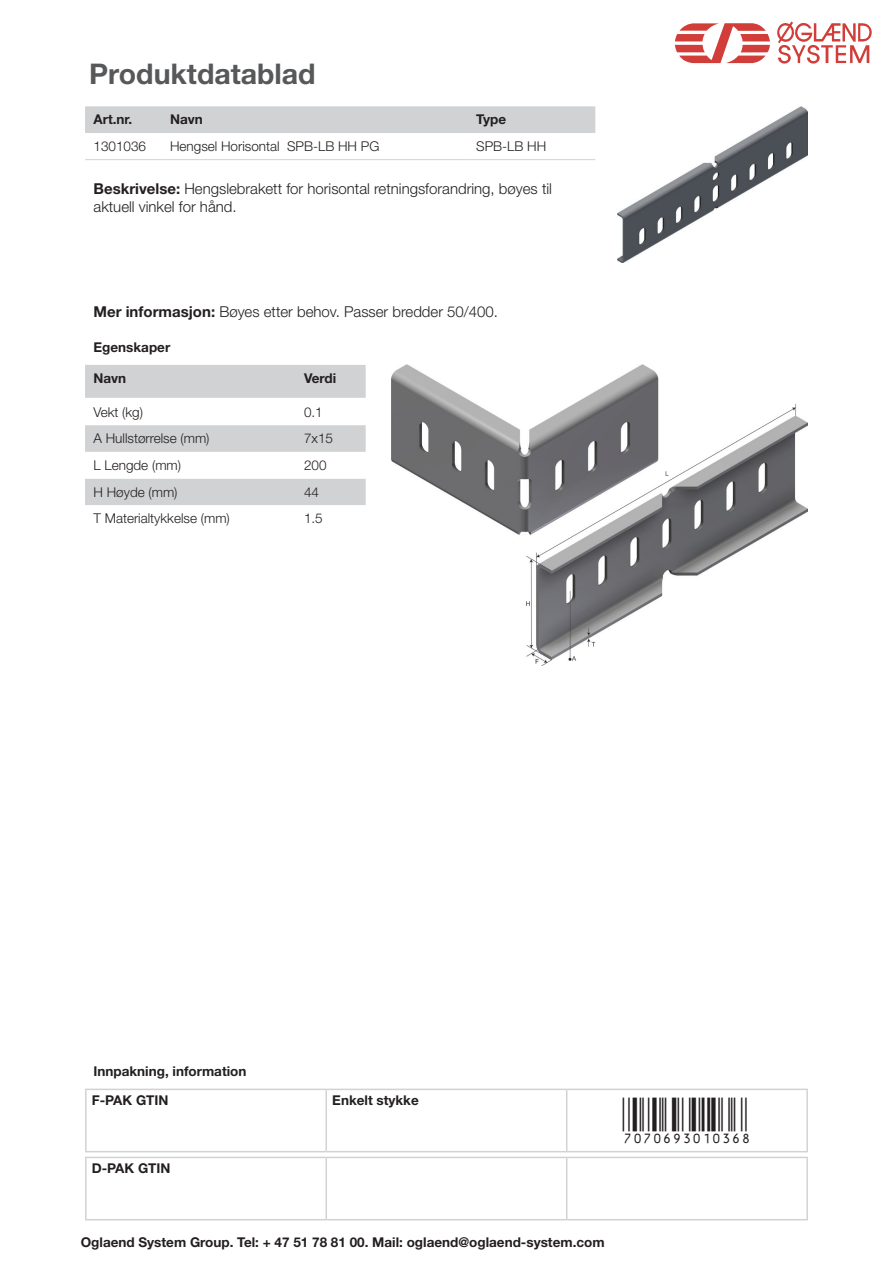
<style>
.page{position:relative;width:893px;height:1263px;background:#fff}
.page>*{position:absolute;margin:0;border:0;box-sizing:border-box;transform-origin:0 0}
.t1{font:45px "Viisas EAN Matala";color:#231f20}
.t2{font:700 28.5px "Helvetica Neue LT Std";color:#57585a}
.t3{font:300 15px/18px "Helvetica Neue LT Std";color:#231f20}
.t4{font:700 13.5px/29.1px "Helvetica Neue LT Std";color:#231f20}
.t5{font:300 13.5px "Helvetica Neue LT Std";color:#231f20}
.s1{font-weight:700}
</style>
<div class="page">
<svg style="left:675px;top:23px;width:95px;height:40px"></svg>
<svg style="left:777px;top:21px;width:95px;height:43px"></svg>
<div style="left:85px;top:106px;width:510px;height:27px;background:#d1d2d4"></div>
<hr style="left:85px;top:159px;width:77px;height:1px;background:#d1d2d4">
<hr style="left:162px;top:159px;width:306px;height:1px;background:#d1d2d4">
<hr style="left:468px;top:159px;width:127px;height:1px;background:#d1d2d4">
<img style="left:617px;top:107px;width:191px;height:155px">
<img style="left:391px;top:365px;width:416px;height:300px">
<div style="left:85px;top:365px;width:281px;height:33px;background:#d1d2d4"></div>
<svg style="left:85px;top:425px;width:281px;height:80px"></svg>
<hr style="left:85px;top:1089px;width:241px;height:1px;background:#d1d2d4">
<hr style="left:85px;top:1090px;width:2px;height:61px;background:#d1d2d4">
<hr style="left:326px;top:1089px;width:241px;height:1px;background:#d1d2d4">
<hr style="left:325px;top:1090px;width:2px;height:61px;background:#d1d2d4">
<hr style="left:567px;top:1089px;width:241px;height:1px;background:#d1d2d4">
<hr style="left:566px;top:1090px;width:1px;height:61px;background:#d1d2d4">
<hr style="left:806px;top:1090px;width:2px;height:61px;background:#d1d2d4">
<hr style="left:85px;top:1151px;width:241px;height:1px;background:#d1d2d4">
<hr style="left:326px;top:1151px;width:241px;height:1px;background:#d1d2d4">
<hr style="left:567px;top:1151px;width:241px;height:1px;background:#d1d2d4">
<hr style="left:85px;top:1157px;width:241px;height:1px;background:#d1d2d4">
<hr style="left:85px;top:1158px;width:2px;height:61px;background:#d1d2d4">
<hr style="left:326px;top:1157px;width:241px;height:1px;background:#d1d2d4">
<hr style="left:325px;top:1158px;width:2px;height:61px;background:#d1d2d4">
<hr style="left:567px;top:1157px;width:241px;height:1px;background:#d1d2d4">
<hr style="left:566px;top:1158px;width:1px;height:61px;background:#d1d2d4">
<hr style="left:806px;top:1158px;width:2px;height:61px;background:#d1d2d4">
<hr style="left:85px;top:1219px;width:241px;height:1px;background:#d1d2d4">
<hr style="left:326px;top:1219px;width:241px;height:1px;background:#d1d2d4">
<hr style="left:567px;top:1219px;width:241px;height:1px;background:#d1d2d4">
<h2 class="t2" style="left:89px;top:56px;width:228px">Produktdatablad</h2>
<p class="t4" style="left:94px;top:105px;width:40px">Art.nr.</p>
<p class="t4" style="left:170px;top:105px;width:34px">Navn</p>
<p class="t4" style="left:476px;top:105px;width:32px">Type</p>
<p class="t5" style="left:94px;top:138px;width:54px">1301036</p>
<p class="t5" style="left:170px;top:138px;width:211px">Hengsel Horisontal SPB-LB HH PG</p>
<p class="t5" style="left:476px;top:138px;width:72px">SPB-LB HH</p>
<p class="t3" style="left:94px;top:179px;width:460px"><span class="s1">Beskrivelse:</span> Hengslebrakett for horisontal retningsforandring, bøyes til aktuell vinkel for hånd.</p>
<p class="t3" style="left:94px;top:302px;width:406px"><span class="s1">Mer informasjon:</span> Bøyes etter behov. Passer bredder 50/400.</p>
<p class="t4" style="left:94px;top:332px;width:78px">Egenskaper</p>
<p class="t4" style="left:94px;top:363px;width:34px">Navn</p>
<p class="t4" style="left:304px;top:363px;width:34px">Verdi</p>
<p class="t5" style="left:94px;top:404px;width:51px">Vekt (kg)</p>
<p class="t5" style="left:304px;top:404px;width:20px">0.1</p>
<p class="t5" style="left:94px;top:430px;width:118px">A Hullstørrelse (mm)</p>
<p class="t5" style="left:304px;top:430px;width:31px">7x15</p>
<p class="t5" style="left:94px;top:457px;width:89px">L Lengde (mm)</p>
<p class="t5" style="left:304px;top:457px;width:24px">200</p>
<p class="t5" style="left:94px;top:484px;width:86px">H Høyde (mm)</p>
<p class="t5" style="left:304px;top:484px;width:17px">44</p>
<p class="t5" style="left:94px;top:510px;width:138px">T Materialtykkelse (mm)</p>
<p class="t5" style="left:304px;top:510px;width:20px">1.5</p>
<p class="t4" style="left:92px;top:1056px;width:156px">Innpakning, information<br>F-PAK GTIN</p>
<p class="t4" style="left:92px;top:1153px;width:80px">D-PAK GTIN</p>
<p class="t4" style="left:332px;top:1085px;width:88px">Enkelt stykke</p>
<h1 class="t1" style="left:623px;top:1097px;width:130px">7070693010368</h1>
<p class="t4" style="left:81px;top:1227px;width:525px">Oglaend System Group. Tel: + 47 51 78 81 00. Mail: oglaend@oglaend-system.com</p>
</div>
